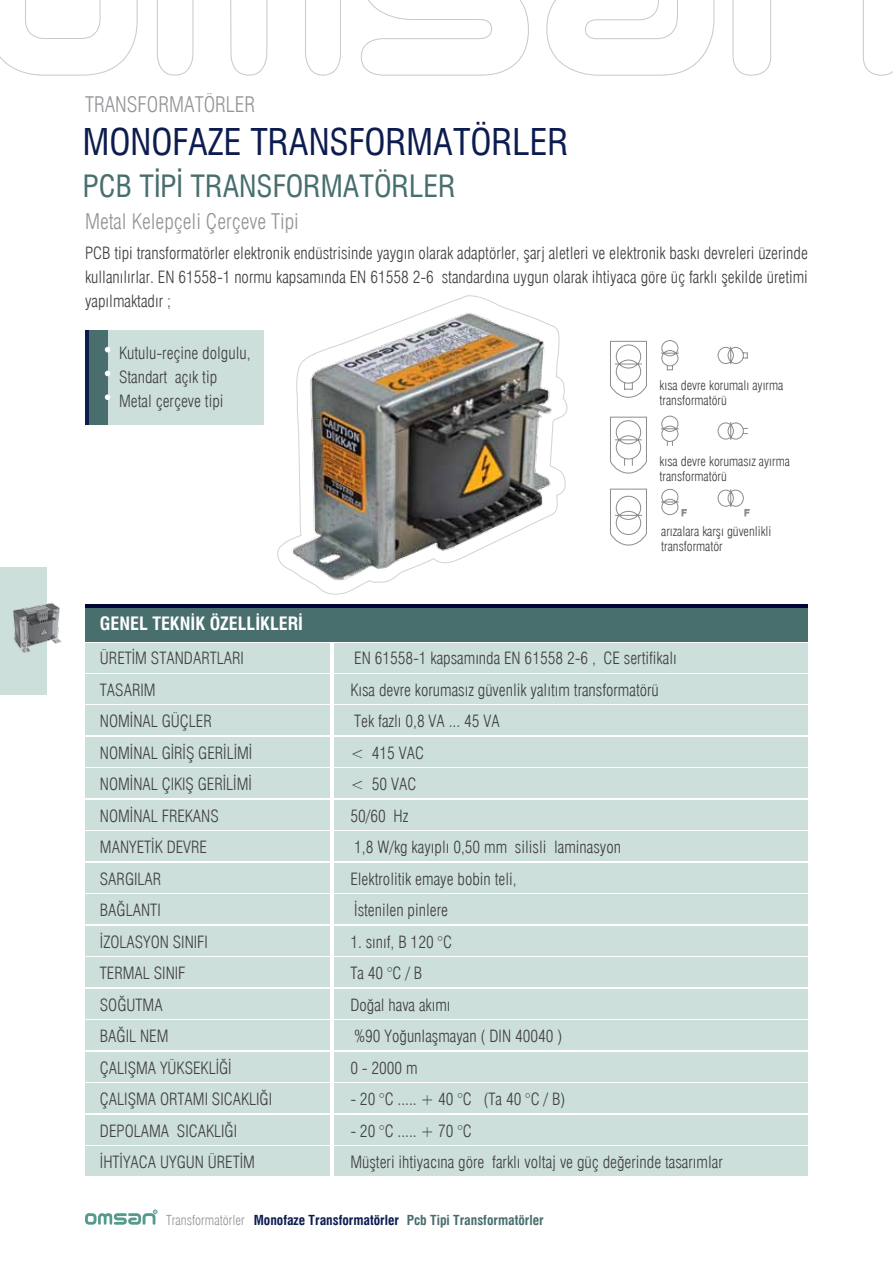
<style>
.page{position:relative;width:893px;height:1263px;background:#fff}
.page>*{position:absolute;margin:0;border:0;box-sizing:border-box;transform-origin:0 0}
.t1{font:condensed 36px "Swiss 721 BT";color:#0d1c4f}
.t2{font:condensed 30px "Swiss 721 BT";color:#496e6e}
.t3{font:300 condensed 21px "Swiss 721 BT";color:#939598}
.t4{font:700 condensed 18px "Swiss 721 BT";color:#fff}
.t5{font:300 condensed 16.5px/31.5px "Swiss 721 BT";color:#414042}
.t6{font:700 condensed 13.5px "Swiss 721 BT";color:#0d1c4f}
.t7{font:700 condensed 13.5px "Swiss 721 BT";color:#496e6e}
.t8{font:300 condensed 13.5px "Swiss 721 BT";color:#939598}
.t9{font:300 condensed 13.05px/14.5px "Swiss 721 BT";color:#414042}
</style>
<div class="page">
<div style="left:0;top:568px;width:47px;height:127px;background:#cddfda"></div>
<img style="left:13px;top:602px;width:48px;height:51px">
<svg style="left:85px;top:1210px;width:72px;height:15px"></svg>
<svg style="left:0;top:0;width:893px;height:76px"></svg>
<div style="left:85px;top:607px;width:723px;height:34px;background:#496e6e"></div>
<hr style="left:85px;top:604px;width:723px;height:3px;background:#000438">
<div style="left:85px;top:643px;width:244px;height:29px;background:#cddfda"></div>
<div style="left:334px;top:643px;width:474px;height:29px;background:#cddfda"></div>
<div style="left:85px;top:674px;width:244px;height:30px;background:#cddfda"></div>
<div style="left:334px;top:674px;width:474px;height:30px;background:#cddfda"></div>
<div style="left:85px;top:706px;width:244px;height:29px;background:#cddfda"></div>
<div style="left:334px;top:706px;width:474px;height:29px;background:#cddfda"></div>
<div style="left:85px;top:737px;width:244px;height:30px;background:#cddfda"></div>
<div style="left:334px;top:737px;width:474px;height:30px;background:#cddfda"></div>
<div style="left:85px;top:769px;width:244px;height:29px;background:#cddfda"></div>
<div style="left:334px;top:769px;width:474px;height:29px;background:#cddfda"></div>
<div style="left:85px;top:800px;width:244px;height:29px;background:#cddfda"></div>
<div style="left:334px;top:800px;width:474px;height:29px;background:#cddfda"></div>
<div style="left:85px;top:832px;width:244px;height:29px;background:#cddfda"></div>
<div style="left:334px;top:832px;width:474px;height:29px;background:#cddfda"></div>
<div style="left:85px;top:863px;width:244px;height:29px;background:#cddfda"></div>
<div style="left:334px;top:863px;width:474px;height:29px;background:#cddfda"></div>
<div style="left:85px;top:894px;width:244px;height:30px;background:#cddfda"></div>
<div style="left:334px;top:894px;width:474px;height:30px;background:#cddfda"></div>
<div style="left:85px;top:926px;width:244px;height:29px;background:#cddfda"></div>
<div style="left:334px;top:926px;width:474px;height:29px;background:#cddfda"></div>
<div style="left:85px;top:957px;width:244px;height:30px;background:#cddfda"></div>
<div style="left:334px;top:957px;width:474px;height:30px;background:#cddfda"></div>
<div style="left:85px;top:989px;width:244px;height:29px;background:#cddfda"></div>
<div style="left:334px;top:989px;width:474px;height:29px;background:#cddfda"></div>
<div style="left:85px;top:1020px;width:244px;height:30px;background:#cddfda"></div>
<div style="left:334px;top:1020px;width:474px;height:30px;background:#cddfda"></div>
<div style="left:85px;top:1052px;width:244px;height:29px;background:#cddfda"></div>
<div style="left:334px;top:1052px;width:474px;height:29px;background:#cddfda"></div>
<div style="left:85px;top:1083px;width:244px;height:30px;background:#cddfda"></div>
<div style="left:334px;top:1083px;width:474px;height:30px;background:#cddfda"></div>
<div style="left:85px;top:1115px;width:244px;height:29px;background:#cddfda"></div>
<div style="left:334px;top:1115px;width:474px;height:29px;background:#cddfda"></div>
<div style="left:85px;top:1146px;width:244px;height:30px;background:#cddfda"></div>
<div style="left:334px;top:1146px;width:474px;height:30px;background:#cddfda"></div>
<div style="left:88px;top:330px;width:176px;height:95px;background:#cddfda"></div>
<div style="left:89px;top:330px;width:18px;height:95px;background:#496e6e"></div>
<hr style="left:85px;top:330px;width:3px;height:95px;background:#0d1c4f">
<svg style="left:105px;top:347px;width:5px;height:5px"></svg>
<svg style="left:105px;top:371px;width:5px;height:5px"></svg>
<svg style="left:105px;top:394px;width:5px;height:6px"></svg>
<svg style="left:610px;top:340px;width:140px;height:206px"></svg>
<svg style="left:277px;top:295px;width:290px;height:300px"></svg>
<img style="left:293px;top:310px;width:262px;height:271px">
<p class="t3" style="left:85px;top:91px;width:172px">TRANSFORMATÖRLER</p>
<h1 class="t1" style="left:83px;top:120px;width:487px">MONOFAZE TRANSFORMATÖRLER</h1>
<h2 class="t2" style="left:83px;top:168px;width:374px">PCB TİPİ TRANSFORMATÖRLER</h2>
<p class="t3" style="left:85px;top:208px;width:215px">Metal Kelepçeli Çerçeve Tipi</p>
<p class="t5" style="left:85px;top:241px;width:724px;line-height:24px;text-align:justify">PCB tipi transformatörler elektronik endüstrisinde yaygın olarak adaptörler, şarj aletleri ve elektronik baskı devreleri üzerinde kullanılırlar. EN 61558-1 normu kapsamında EN 61558 2-6 standardına uygun olarak ihtiyaca göre üç farklı şekilde üretimi yapılmaktadır ;</p>
<p class="t5" style="left:119px;top:341px;width:133px;line-height:24px">Kutulu-reçine dolgulu,<br>Standart açık tip<br>Metal çerçeve tipi</p>
<p class="t9" style="left:660px;top:378px;width:125px">kısa devre korumalı ayırma transformatörü</p>
<p class="t9" style="left:660px;top:454px;width:132px">kısa devre korumasız ayırma transformatörü</p>
<p class="t9" style="left:661px;top:524px;width:112px">arızalara karşı güvenlikli transformatör</p>
<p class="t4" style="left:100px;top:613px;width:205px">GENEL TEKNİK ÖZELLİKLERİ</p>
<p class="t5" style="left:100px;top:642px;width:174px">ÜRETİM STANDARTLARI<br>TASARIM<br>NOMİNAL GÜÇLER<br>NOMİNAL GİRİŞ GERİLİMİ<br>NOMİNAL ÇIKIŞ GERİLİMİ<br>NOMİNAL FREKANS<br>MANYETİK DEVRE<br>SARGILAR<br>BAĞLANTI<br>İZOLASYON SINIFI<br>TERMAL SINIF<br>SOĞUTMA<br>BAĞIL NEM<br>ÇALIŞMA YÜKSEKLİĞİ<br>ÇALIŞMA ORTAMI SICAKLIĞI<br>DEPOLAMA SICAKLIĞI<br>İHTİYACA UYGUN ÜRETİM</p>
<p class="t5" style="left:350px;top:642px;width:328px">EN 61558-1 kapsamında EN 61558 2-6 , CE sertifikalı<br>Kısa devre korumasız güvenlik yalıtım transformatörü<br>Tek fazlı 0,8 VA ... 45 VA<br>&lt; 415 VAC<br>&lt; 50 VAC<br>50/60 Hz<br>1,8 W/kg kayıplı 0,50 mm silisli laminasyon<br>Elektrolitik emaye bobin teli,<br>İstenilen pinlere</p>
<p class="t5" style="left:350px;top:926px;width:214px">1. sınıf, B 120 °C<br>Ta 40 °C / B<br>Doğal hava akımı<br>%90 Yoğunlaşmayan ( DIN 40040 )<br>0 - 2000 m</p>
<p class="t5" style="left:350px;top:1083px;width:217px">- 20 °C ..... + 40 °C (Ta 40 °C / B)</p>
<p class="t5" style="left:350px;top:1115px;width:374px">- 20 °C ..... + 70 °C<br>Müşteri ihtiyacına göre farklı voltaj ve güç değerinde tasarımlar</p>
<p class="t8" style="left:166px;top:1212px;width:80px">Transformatörler</p>
<p class="t6" style="left:254px;top:1212px;width:147px">Monofaze Transformatörler</p>
<p class="t7" style="left:407px;top:1212px;width:138px">Pcb Tipi Transformatörler</p>
</div>
